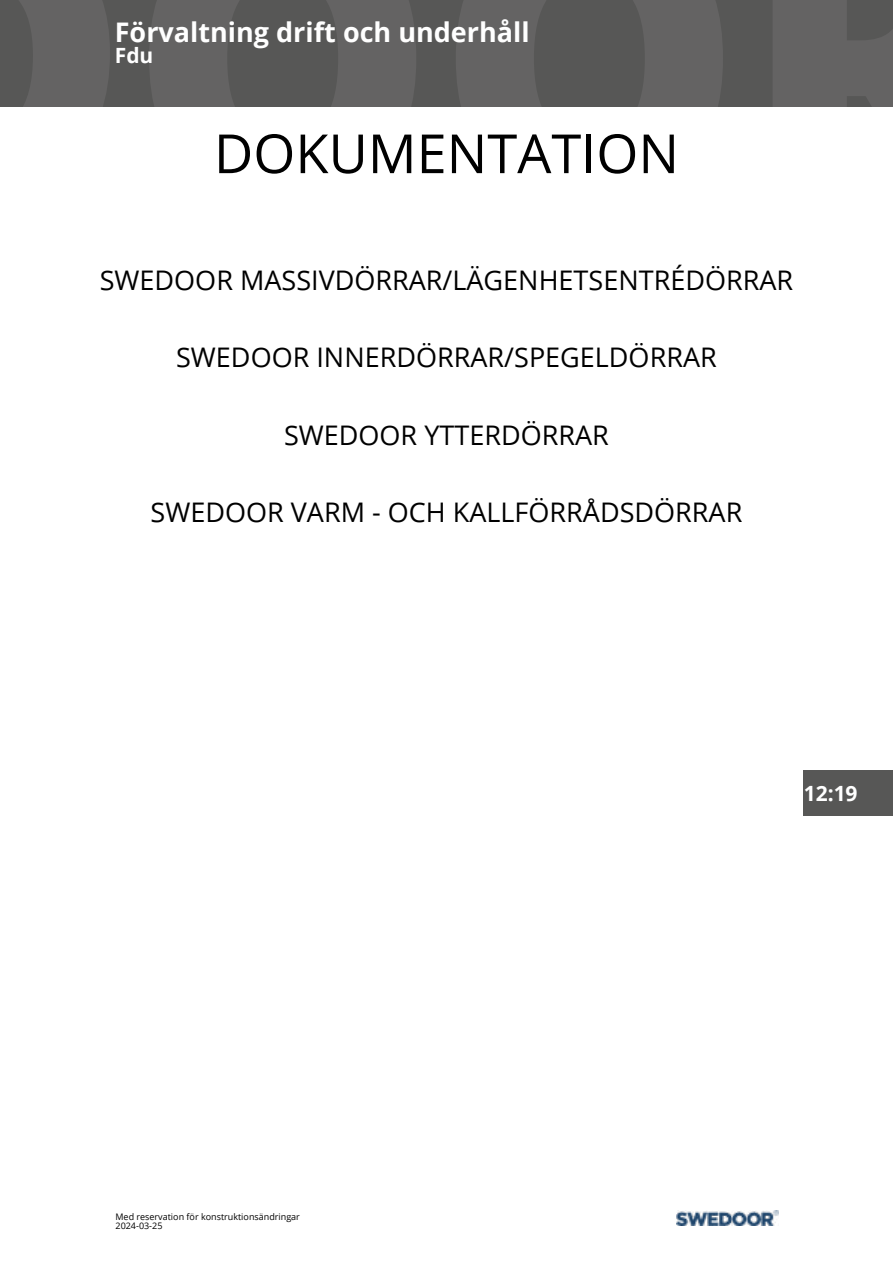
<style>
.page{position:relative;width:893px;height:1263px;background:#fff}
.page>*{position:absolute;margin:0;border:0;box-sizing:border-box;transform-origin:0 0}
.t1{font:54px "Open Sans";color:#000}
.t2{font:27px "Open Sans";color:#000}
.t3{font:700 27px "Open Sans";color:#fff}
.t4{font:700 21px "Open Sans";color:#fff}
.t5{font:9px/9px "Open Sans";color:#000}
</style>
<div class="page">
<div style="left:0;top:0;width:893px;height:106px;background:#575756"></div>
<svg style="left:19px;top:0;width:91px;height:106px"></svg>
<svg style="left:149px;top:0;width:267px;height:106px"></svg>
<svg style="left:456px;top:0;width:267px;height:106px"></svg>
<svg style="left:773px;top:0;width:120px;height:106px"></svg>
<div style="left:804px;top:770px;width:89px;height:46px;background:#575756"></div>
<img style="left:676px;top:1210px;width:102px;height:16px">
<p class="t3" style="left:115px;top:13px;width:416px">Förvaltning drift och underhåll</p>
<p class="t4" style="left:115px;top:40px;width:40px">Fdu</p>
<h1 class="t1" style="left:214px;top:117px;width:467px">DOKUMENTATION</h1>
<p class="t2" style="left:100px;top:261px;width:695px">SWEDOOR MASSIVDÖRRAR/LÄGENHETSENTRÉDÖRRAR</p>
<p class="t2" style="left:176px;top:339px;width:542px">SWEDOOR INNERDÖRRAR/SPEGELDÖRRAR</p>
<p class="t2" style="left:284px;top:416px;width:326px">SWEDOOR YTTERDÖRRAR</p>
<p class="t2" style="left:151px;top:494px;width:593px">SWEDOOR VARM - OCH KALLFÖRRÅDSDÖRRAR</p>
<p class="t4" style="left:804px;top:778px;width:55px">12:19</p>
<p class="t5" style="left:116px;top:1212px;width:186px">Med reservation för konstruktionsändringar<br>2024-03-25</p>
</div>
